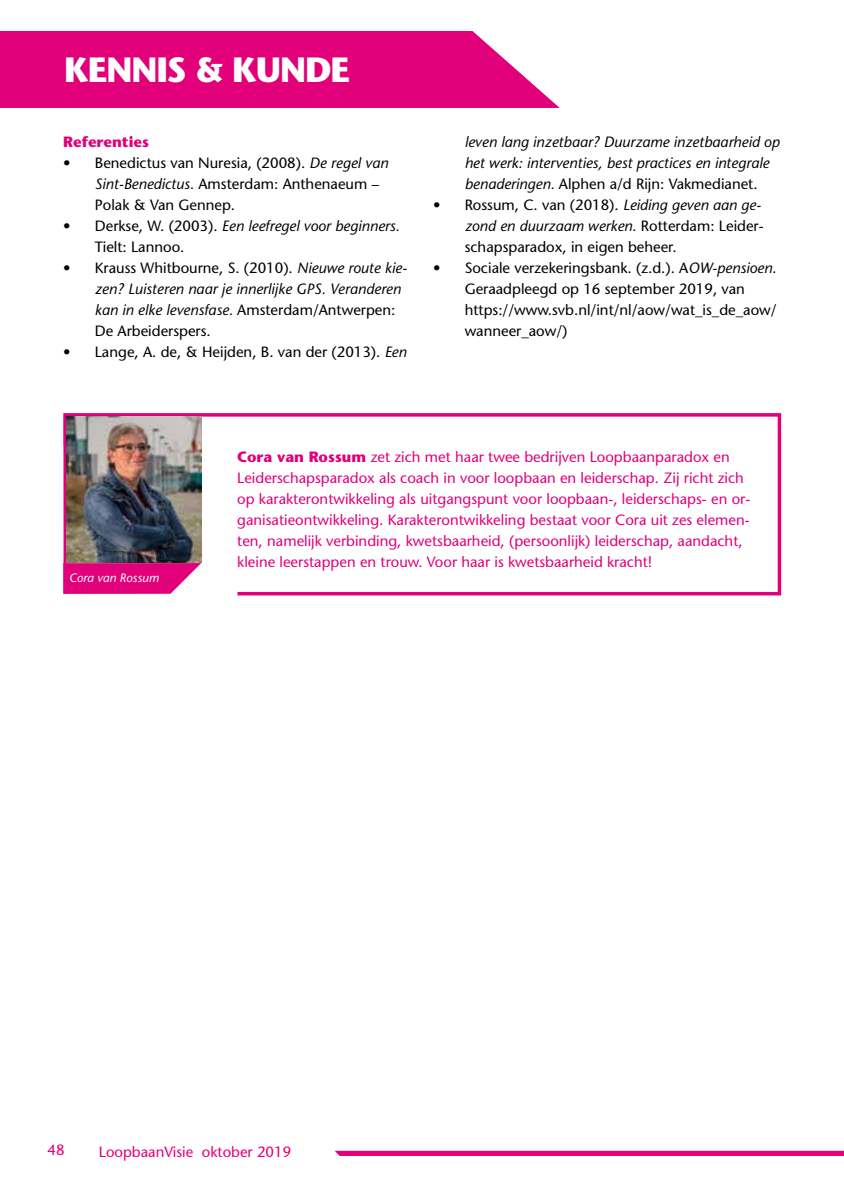
<style>
.page{position:relative;width:844px;height:1191px;background:#fff}
.page>*{position:absolute;margin:0;border:0;box-sizing:border-box;transform-origin:0 0}
.t1{font:700 35px "Stone Sans";letter-spacing:-.03em;color:#fff}
.t2{font:14.88px/21px "Stone Sans";color:#000}
.t3{font:14.88px/21px "Stone Sans";color:#e2007a}
.t4{font:italic 14.88px/21px "Stone Sans";color:#000}
.t5{font:700 14.88px "Stone Sans";color:#e2007a}
.t6{font:italic 12.25px "Stone Sans";color:#fff}
.s1{font-style:italic}
.s2{font-style:normal}
.s3{font-weight:700}
</style>
<div class="page">
<svg style="left:335px;top:1150px;width:508px;height:6px;background:#e5248c"></svg>
<svg style="left:0;top:31px;width:559px;height:77px;background:#e41384"></svg>
<svg style="left:63px;top:413px;width:719px;height:183px"></svg>
<img style="left:66px;top:416px;width:136px;height:147px">
<h1 class="t1" style="left:64px;top:48px;width:287px">KENNIS &amp; KUNDE</h1>
<p class="t5" style="left:63px;top:132px;width:87px">Referenties</p>
<p class="t2" style="left:95px;top:152px;width:295px;text-indent:-32px">• Benedictus van Nuresia, (2008). <span class="s1">De regel van<br>Sint-Benedictus.</span> Amsterdam: Anthenaeum –<br>Polak &amp; Van Gennep.</p>
<p class="t2" style="left:95px;top:215px;width:306px;text-indent:-32px">• Derkse, W. (2003). <span class="s1">Een leefregel voor beginners.<br></span>Tielt: Lannoo.</p>
<p class="t4" style="left:95px;top:257px;width:313px;text-indent:-32px"><span class="s2">• Krauss Whitbourne, S. (2010).</span> Nieuwe route kie&shy;zen? Luisteren naar je innerlijke GPS. Veranderen kan in elke levensfase. <span class="s2">Amsterdam/Antwerpen:<br>De Arbeiderspers.</span></p>
<p class="t2" style="left:63px;top:341px;width:345px">• Lange, A. de, &amp; Heijden, B. van der (2013). <span class="s1">Een</span></p>
<p class="t4" style="left:464px;top:131px;width:316px">leven lang inzetbaar? Duurzame inzetbaarheid op het werk: interventies, best practices en integrale benaderingen. <span class="s2">Alphen a/d Rijn: Vakmedianet.</span></p>
<p class="t2" style="left:464px;top:194px;width:300px;text-indent:-32px">• Rossum, C. van (2018). <span class="s1">Leiding geven aan ge&shy;zond en duurzaam werken.</span> Rotterdam: Leider&shy;schapsparadox, in eigen beheer.</p>
<p class="t2" style="left:464px;top:257px;width:313px;text-indent:-32px">• Sociale verzekeringsbank. (z.d.). A<span class="s1">OW-pensioen.<br></span>Geraadpleegd op 16 september 2019, van https://www.svb.nl/int/nl/aow/wat_is_de_aow/ wanneer_aow/)</p>
<p class="t6" style="left:69px;top:570px;width:91px">Cora van Rossum</p>
<p class="t3" style="left:237px;top:446px;width:514px"><span class="s3">Cora van Rossum</span> zet zich met haar twee bedrijven Loopbaanparadox en Leiderschapsparadox als coach in voor loopbaan en leiderschap. Zij richt zich op karakterontwikkeling als uitgangspunt voor loopbaan-, leiderschaps- en or&shy;ganisatieontwikkeling. Karakterontwikkeling bestaat voor Cora uit zes elemen&shy;ten, namelijk verbinding, kwetsbaarheid, (persoonlijk) leiderschap, aandacht, kleine leerstappen en trouw. Voor haar is kwetsbaarheid kracht!</p>
<p class="t3" style="left:47px;top:1139px;width:19px">48</p>
<p class="t3" style="left:99px;top:1140px;width:194px">LoopbaanVisie oktober 2019</p>
</div>
